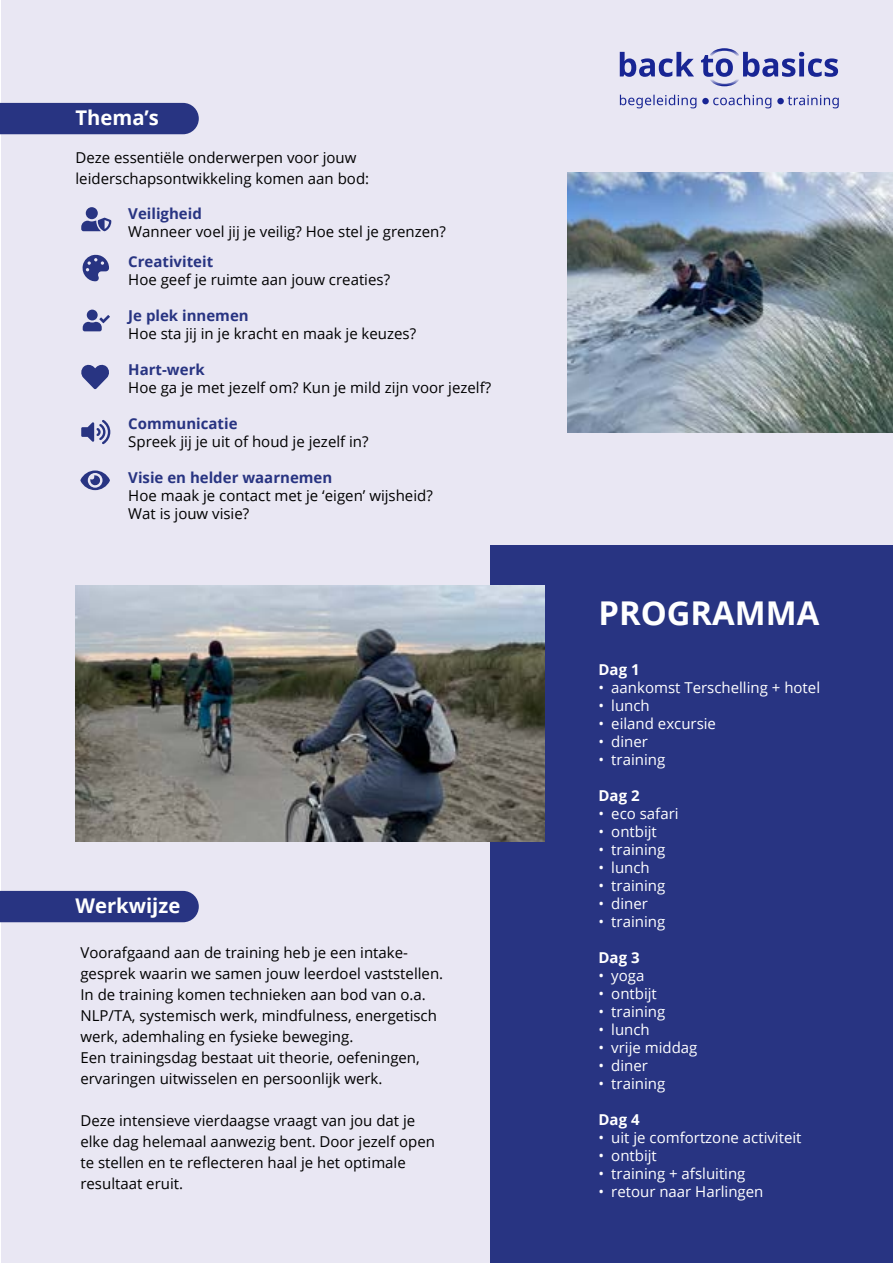
<style>
.page{position:relative;width:893px;height:1263px;background:#fff}
.page>*{position:absolute;margin:0;border:0;box-sizing:border-box;transform-origin:0 0}
.t1{font:700 32.85px "Open Sans";color:#fff}
.t2{font:700 20.25px "Open Sans";color:#fff}
.t3{font:15px/21px "Open Sans";color:#000}
.t4{font:15px "Open Sans";color:#fff}
.t5{font:700 15px "Open Sans";color:#283482}
.t6{font:700 15px "Open Sans";color:#fff}
</style>
<div class="page">
<div style="left:1px;top:0;width:892px;height:1263px;background:#e9e7f3"></div>
<div style="left:490px;top:545px;width:403px;height:718px;background:#283482"></div>
<img style="left:75px;top:586px;width:470px;height:255px">
<div style="left:0;top:103px;width:199px;height:31px;background:#283482"></div>
<div style="left:0;top:891px;width:199px;height:31px;background:#283482"></div>
<svg style="left:81px;top:420px;width:29px;height:24px"></svg>
<svg style="left:81px;top:364px;width:28px;height:25px"></svg>
<svg style="left:81px;top:207px;width:30px;height:24px"></svg>
<svg style="left:83px;top:310px;width:27px;height:21px"></svg>
<svg style="left:82px;top:254px;width:27px;height:28px"></svg>
<svg style="left:80px;top:470px;width:30px;height:20px"></svg>
<img style="left:567px;top:173px;width:326px;height:259px">
<svg style="left:620px;top:95px;width:219px;height:13px"></svg>
<div style="left:777px;top:98px;width:7px;height:6px;background:#182594;border-radius:50%"></div>
<div style="left:702px;top:98px;width:7px;height:6px;background:#182594;border-radius:50%"></div>
<svg style="left:620px;top:48px;width:218px;height:39px"></svg>
<h2 class="t2" style="left:75px;top:104px;width:85px">Thema’s</h2>
<p class="t3" style="left:75px;top:146px;width:295px">Deze essentiële onderwerpen voor jouw leiderschapsontwikkeling komen aan bod:</p>
<p class="t5" style="left:128px;top:203px;width:75px">Veiligheid</p>
<p class="t3" style="left:128px;top:220px;width:319px">Wanneer voel jij je veilig? Hoe stel je grenzen?</p>
<p class="t5" style="left:128px;top:251px;width:86px">Creativiteit</p>
<p class="t3" style="left:128px;top:268px;width:263px">Hoe geef je ruimte aan jouw creaties?</p>
<p class="t5" style="left:128px;top:305px;width:122px">Je plek innemen</p>
<p class="t3" style="left:128px;top:322px;width:289px">Hoe sta jij in je kracht en maak je keuzes?</p>
<p class="t5" style="left:128px;top:359px;width:78px">Hart-werk</p>
<p class="t3" style="left:128px;top:376px;width:364px">Hoe ga je met jezelf om? Kun je mild zijn voor jezelf?</p>
<p class="t5" style="left:128px;top:413px;width:111px">Communicatie</p>
<p class="t3" style="left:128px;top:430px;width:242px">Spreek jij je uit of houd je jezelf in?</p>
<p class="t5" style="left:128px;top:467px;width:206px">Visie en helder waarnemen</p>
<p class="t3" style="left:128px;top:486px;width:306px;line-height:18px">Hoe maak je contact met je ‘eigen’ wijsheid?<br>Wat is jouw visie?</p>
<h2 class="t2" style="left:75px;top:892px;width:106px">Werkwijze</h2>
<p class="t3" style="left:80px;top:942px;width:364px">Voorafgaand aan de training heb je een intake&shy;gesprek waarin we samen jouw leerdoel vaststellen.<br>In de training komen technieken aan bod van o.a.<br>NLP/TA, systemisch werk, mindfulness, energetisch werk, ademhaling en fysieke beweging.<br>Een trainingsdag bestaat uit theorie, oefeningen, ervaringen uitwisselen en persoonlijk werk.</p>
<p class="t3" style="left:80px;top:1110px;width:356px">Deze intensieve vierdaagse vraagt van jou dat je elke dag helemaal aanwezig bent. Door jezelf open te stellen en te reflecteren haal je het optimale resultaat eruit.</p>
<h1 class="t1" style="left:598px;top:590px;width:222px">PROGRAMMA</h1>
<p class="t6" style="left:598px;top:659px;width:43px">Dag 1</p>
<p class="t4" style="left:598px;top:677px;width:223px">• aankomst Terschelling + hotel</p>
<p class="t4" style="left:598px;top:695px;width:53px">• lunch</p>
<p class="t4" style="left:598px;top:713px;width:119px">• eiland excursie</p>
<p class="t4" style="left:598px;top:731px;width:51px">• diner</p>
<p class="t4" style="left:598px;top:749px;width:68px">• training</p>
<p class="t6" style="left:598px;top:785px;width:43px">Dag 2</p>
<p class="t4" style="left:598px;top:803px;width:82px">• eco safari</p>
<p class="t4" style="left:598px;top:821px;width:60px">• ontbijt</p>
<p class="t4" style="left:598px;top:839px;width:68px">• training</p>
<p class="t4" style="left:598px;top:857px;width:53px">• lunch</p>
<p class="t4" style="left:598px;top:875px;width:68px">• training</p>
<p class="t4" style="left:598px;top:893px;width:51px">• diner</p>
<p class="t4" style="left:598px;top:911px;width:68px">• training</p>
<p class="t6" style="left:598px;top:947px;width:43px">Dag 3</p>
<p class="t4" style="left:598px;top:965px;width:47px">• yoga</p>
<p class="t4" style="left:598px;top:983px;width:60px">• ontbijt</p>
<p class="t4" style="left:598px;top:1001px;width:68px">• training</p>
<p class="t4" style="left:598px;top:1019px;width:53px">• lunch</p>
<p class="t4" style="left:598px;top:1037px;width:100px">• vrije middag</p>
<p class="t4" style="left:598px;top:1055px;width:51px">• diner</p>
<p class="t4" style="left:598px;top:1073px;width:68px">• training</p>
<p class="t6" style="left:598px;top:1109px;width:43px">Dag 4</p>
<p class="t4" style="left:598px;top:1127px;width:205px">• uit je comfortzone activiteit</p>
<p class="t4" style="left:598px;top:1145px;width:60px">• ontbijt</p>
<p class="t4" style="left:598px;top:1163px;width:149px">• training + afsluiting</p>
<p class="t4" style="left:598px;top:1181px;width:166px">• retour naar Harlingen</p>
</div>
